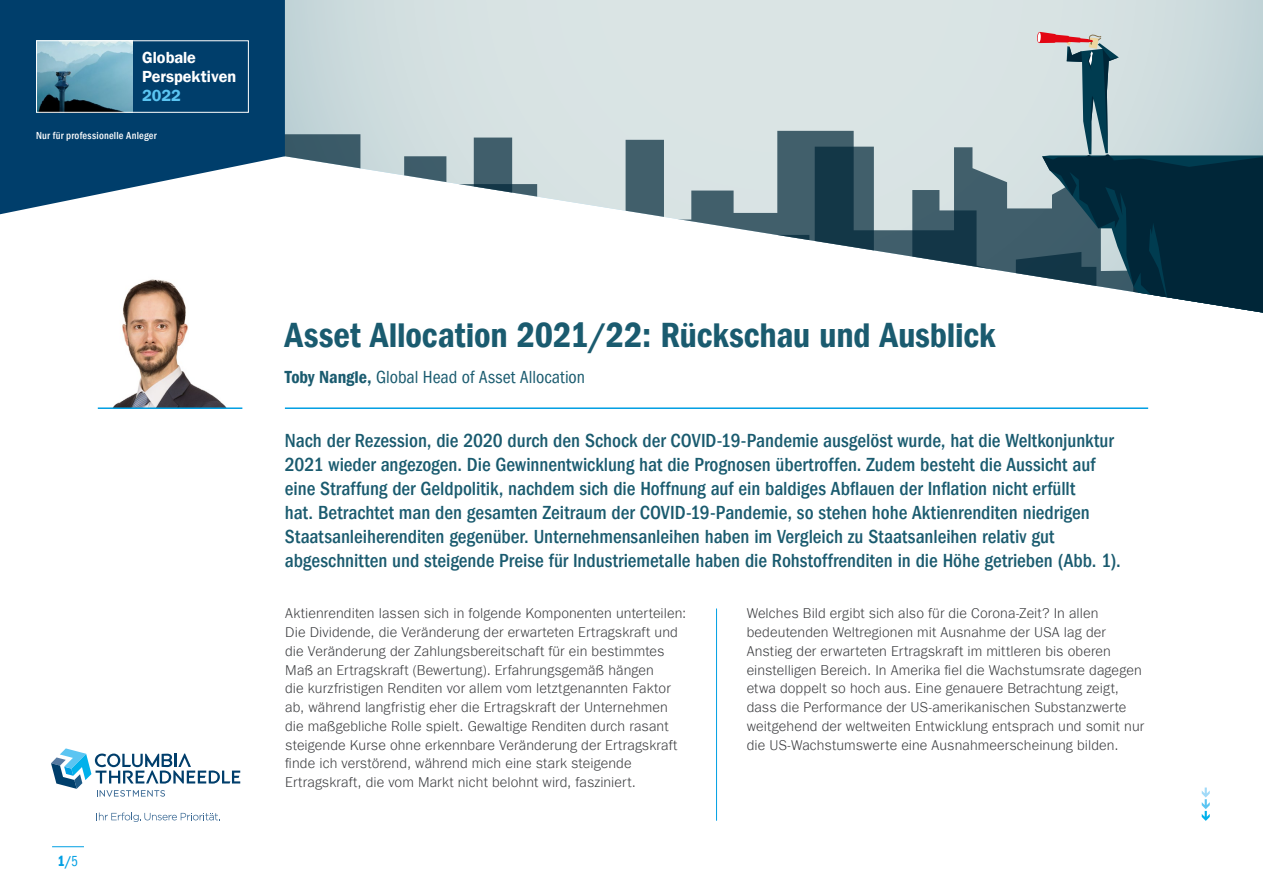
<style>
.page{position:relative;width:1263px;height:893px;background:#fff}
.page>*{position:absolute;margin:0;border:0;box-sizing:border-box;transform-origin:0 0}
.t1{font:36px "ITC Frank Gofor Ameriprise Dm Cn";letter-spacing:-.005em;color:#1a5b6f}
.t2{font:500 condensed 19.5px/24px "ITC Frank Gofor Ameriprise";color:#1a5b6f}
.t3{font:condensed 18px "ITC Frank Gofor Ameriprise";color:#1a5b6f}
.t4{font:16.2px/19px "ITC Frank Gofor Ameriprise Dm";color:#fff}
.t5{font:16.2px "ITC Frank Gofor Ameriprise Dm";color:#5bc5f2}
.t6{font:15px "ITC Frank Gofor Ameriprise Dm Cm";color:#009fe3}
.t7{font:300 14.25px/18.8px "ITC Frank Gofor Ameriprise";letter-spacing:.005em;color:#393a3d}
.t8{font:500 condensed 10.5px "ITC Frank Gofor Ameriprise";letter-spacing:.02em;color:#fff}
.s1{font-family:"ITC Frank Gofor Ameriprise Bk Cm"}
.s2{font-family:"ITC Frank Gofor Ameriprise Dm Cn";font-stretch:normal}
</style>
<div class="page">
<hr style="left:52px;top:846px;width:32px;height:1px;background:#009fe3">
<hr style="left:285px;top:407px;width:863px;height:2px;background:#009fe3">
<svg style="left:1202px;top:787px;width:8px;height:34px"></svg>
<svg style="left:51px;top:748px;width:189px;height:49px"></svg>
<svg style="left:98px;top:812px;width:122px;height:10px"></svg>
<hr style="left:716px;top:608px;width:1px;height:213px;background:#009fe3">
<svg style="left:285px;top:0;width:978px;height:131px;background:#d5e1e1"></svg>
<svg style="left:285px;top:131px;width:752px;height:146px"></svg>
<svg style="left:1037px;top:32px;width:226px;height:281px;background:#6d868f"></svg>
<img style="left:97px;top:279px;width:129px;height:129px">
<hr style="left:98px;top:407px;width:144px;height:2px;background:#009fe3">
<svg style="left:0;top:0;width:285px;height:214px;fill:#003e6b"></svg>
<img style="left:38px;top:42px;width:94px;height:69px">
<div style="left:36px;top:40px;width:213px;height:73px;border:1px solid #fff"></div>
<p class="t4" style="left:142px;top:48px;width:96px">Globale<br>Perspektiven</p>
<p class="t5" style="left:142px;top:86px;width:40px">2022</p>
<p class="t8" style="left:36px;top:130px;width:122px">Nur für professionelle Anleger</p>
<p class="t6" style="left:58px;top:853px;width:21px">1/<span class="s1">5</span></p>
<h1 class="t1" style="left:285px;top:314px;width:712px">Asset Allocation 2021/22: Rückschau und Ausblick</h1>
<p class="t3" style="left:285px;top:367px;width:302px"><span class="s2">Toby Nangle,</span> Global Head of Asset Allocation</p>
<p class="t2" style="left:285px;top:429px;width:837px">Nach der Rezession, die 2020 durch den Schock der COVID-19-Pandemie ausgelöst wurde, hat die Weltkonjunktur 2021 wieder angezogen. Die Gewinnentwicklung hat die Prognosen übertroffen. Zudem besteht die Aussicht auf eine Straffung der Geldpolitik, nachdem sich die Hoffnung auf ein baldiges Abflauen der Inflation nicht erfüllt<br>hat. Betrachtet man den gesamten Zeitraum der COVID-19-Pandemie, so stehen hohe Aktienrenditen niedrigen Staatsanleiherenditen gegenüber. Unternehmensanleihen haben im Vergleich zu Staatsanleihen relativ gut abgeschnitten und steigende Preise für Industriemetalle haben die Rohstoffrenditen in die Höhe getrieben (Abb. 1).</p>
<p class="t7" style="left:285px;top:604px;width:403px">Aktienrenditen lassen sich in folgende Komponenten unterteilen:<br>Die Dividende, die Veränderung der erwarteten Ertragskraft und die Veränderung der Zahlungsbereitschaft für ein bestimmtes Maß an Ertragskraft (Bewertung). Erfahrungsgemäß hängen<br>die kurzfristigen Renditen vor allem vom letztgenannten Faktor ab, während langfristig eher die Ertragskraft der Unternehmen die maßgebliche Rolle spielt. Gewaltige Renditen durch rasant steigende Kurse ohne erkennbare Veränderung der Ertragskraft finde ich verstörend, während mich eine stark steigende Ertragskraft, die vom Markt nicht belohnt wird, fasziniert.</p>
<p class="t7" style="left:747px;top:604px;width:399px">Welches Bild ergibt sich also für die Corona-Zeit? In allen bedeutenden Weltregionen mit Ausnahme der USA lag der Anstieg der erwarteten Ertragskraft im mittleren bis oberen einstelligen Bereich. In Amerika fiel die Wachstumsrate dagegen etwa doppelt so hoch aus. Eine genauere Betrachtung zeigt, dass die Performance der US-amerikanischen Substanzwerte weitgehend der weltweiten Entwicklung entsprach und somit nur die US-Wachstumswerte eine Ausnahmeerscheinung bilden.</p>
</div>
